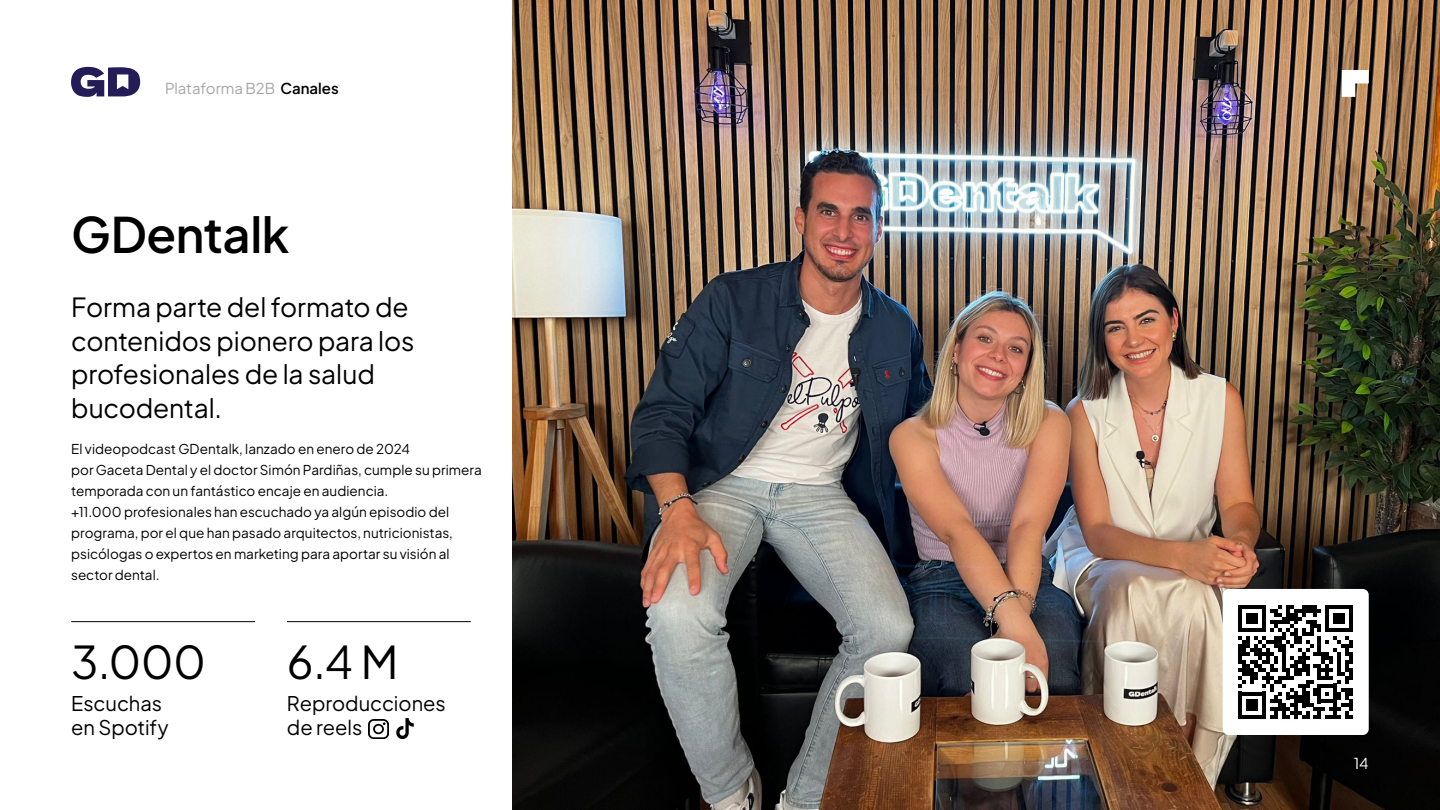
<style>
.page{position:relative;width:1440px;height:810px;background:#fff}
.page>*{position:absolute;margin:0;border:0;box-sizing:border-box;transform-origin:0 0}
.t1{font:48.75px "Plus Jakarta Sans";letter-spacing:-.005em;color:#000}
.t2{font:45px "Plus Jakarta Sans";color:#000}
.t3{font:26.25px/33.8px "Plus Jakarta Sans";letter-spacing:-.005em;color:#000}
.t4{font:20.17px/23.5px "Plus Jakarta Sans";color:#000}
.t5{font:15px "Plus Jakarta Sans";color:#a6a6a6}
.t6{font:15px "Plus Jakarta Sans";color:#fff}
.t7{font:13.5px/21px "Plus Jakarta Sans";color:#000}
.s1{color:#000}
</style>
<div class="page">
<img style="left:513px;top:0;width:927px;height:810px">
<svg style="left:71px;top:67px;width:69px;height:30px"></svg>
<svg style="left:1342px;top:70px;width:27px;height:27px"></svg>
<hr style="left:287px;top:621px;width:184px;height:1px;background:#000">
<hr style="left:71px;top:621px;width:184px;height:1px;background:#000">
<img style="left:369px;top:719px;width:19px;height:20px">
<img style="left:396px;top:719px;width:18px;height:19px">
<div style="left:1223px;top:589px;width:146px;height:146px;background:#fff;border-radius:6px"></div>
<svg style="left:1238px;top:605px;width:115px;height:114px"></svg>
<p class="t5" style="left:165px;top:76px;width:175px">Plataforma B2B <span class="s1">Canales</span></p>
<p class="t1" style="left:71px;top:195px;width:220px">GDentalk</p>
<p class="t3" style="left:71px;top:288px;width:345px">Forma parte del formato de contenidos pionero para los profesionales de la salud bucodental.</p>
<p class="t7" style="left:71px;top:437px;width:412px">El videopodcast GDentalk, lanzado en enero de 2024<br>por Gaceta Dental y el doctor Simón Pardiñas, cumple su primera temporada con un fantástico encaje en audiencia.<br>+11.000 profesionales han escuchado ya algún episodio del programa, por el que han pasado arquitectos, nutricionistas, psicólogas o expertos en marketing para aportar su visión al sector dental.</p>
<p class="t2" style="left:71px;top:625px;width:136px">3.000</p>
<p class="t4" style="left:71px;top:690px;width:99px">Escuchas en Spotify</p>
<p class="t2" style="left:287px;top:625px;width:113px">6.4 M</p>
<p class="t4" style="left:287px;top:690px;width:160px">Reproducciones de reels</p>
<p class="t6" style="left:1354px;top:751px;width:16px">14</p>
</div>
